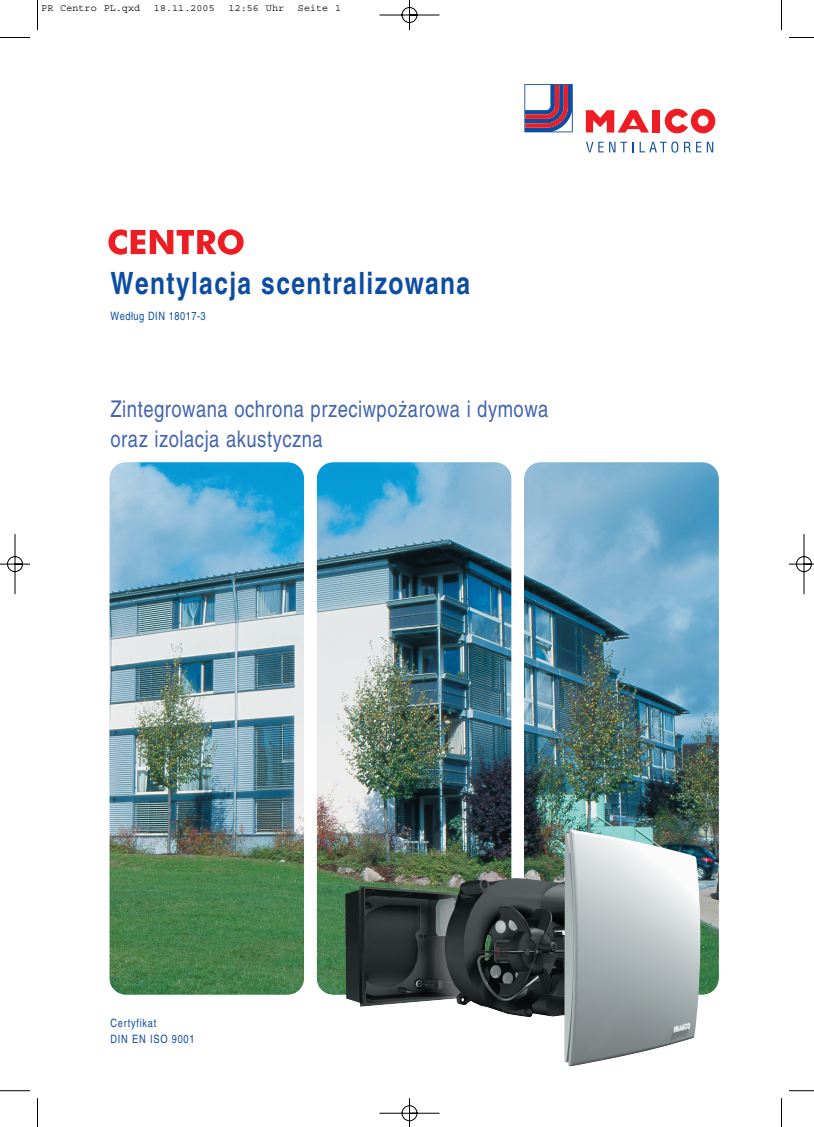
<style>
.page{position:relative;width:814px;height:1127px;background:#fff}
.page>*{position:absolute;margin:0;border:0;box-sizing:border-box;transform-origin:0 0}
.t1{font:700 30px "H Central";letter-spacing:.055em;color:#0d4da1;scale:.8 1}
.t2{font:22.5px/30px "H Central";letter-spacing:.03em;color:#4365b0;scale:.8 1}
.t3{font:11.25px/16px "H Central";letter-spacing:.085em;color:#0d4da1;scale:.8 1}
.t4{font:11.25px "H Central";letter-spacing:.055em;color:#0d4da1;scale:.8 1}
.t5{font:10px "Courier";letter-spacing:.01em;color:#000}
</style>
<div class="page">
<img style="left:0;top:0;width:814px;height:1126px">
<p class="t5" style="left:41px;top:5px;width:100px">PR Centro PL.qxd</p>
<p class="t5" style="left:154px;top:5px;width:62px">18.11.2005</p>
<p class="t5" style="left:229px;top:5px;width:57px">12:56 Uhr</p>
<p class="t5" style="left:298px;top:5px;width:45px">Seite 1</p>
<h1 class="t1" style="left:111px;top:272px;width:451px">Wentylacja scentralizowana</h1>
<p class="t4" style="left:111px;top:312px;width:120px">Wed∏ug DIN 18017-3</p>
<p class="t2" style="left:111px;top:396px;width:549px">Zintegrowana ochrona przeciwpo˝arowa i dymowa oraz izolacja akustyczna</p>
<p class="t3" style="left:111px;top:1016px;width:107px">Certyfikat<br>DIN EN ISO 9001</p>
</div>
